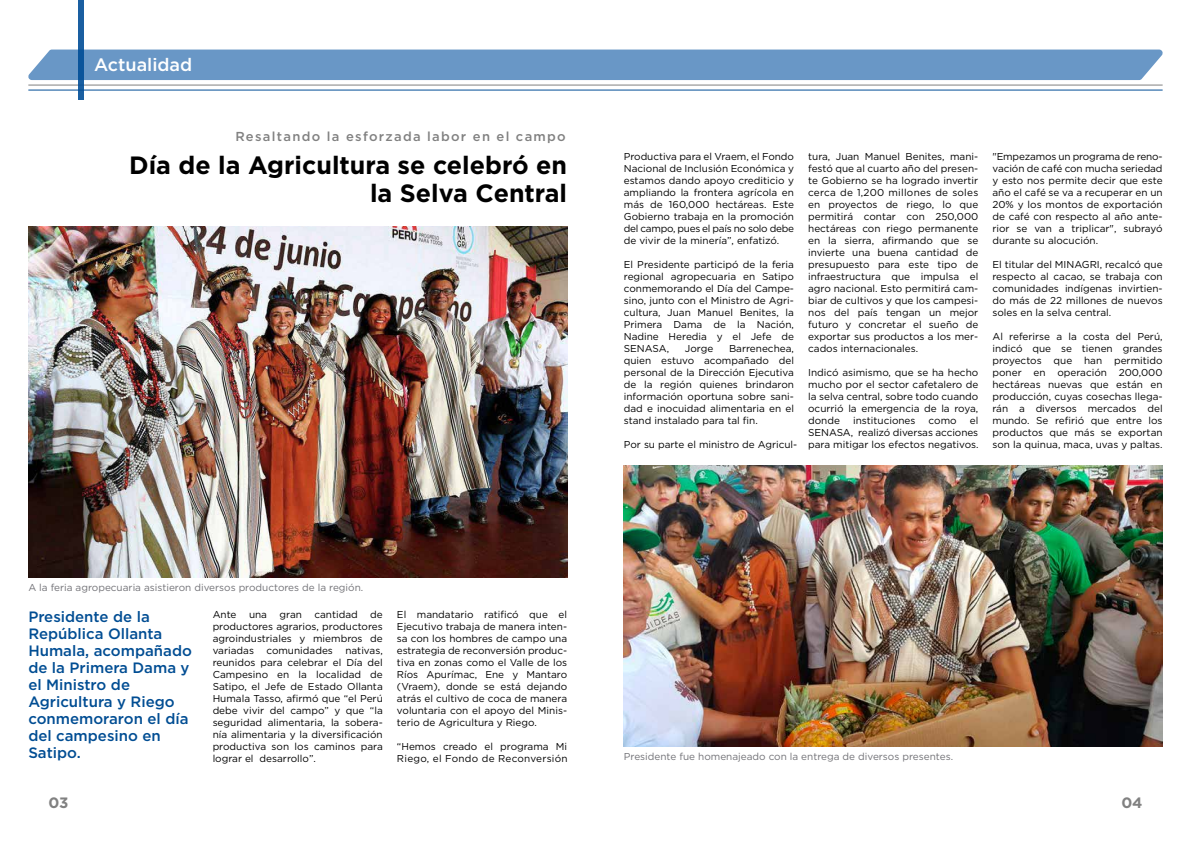
<style>
.page{position:relative;width:1191px;height:842px;background:#fff}
.page>*{position:absolute;margin:0;border:0;box-sizing:border-box;transform-origin:0 0}
.t1{font:700 25px/28px "Gotham";color:#000;text-align:right}
.t2{font:500 18px "Gotham";color:#fff}
.t3{font:500 15px/17px "Gotham";color:#004d93}
.t4{font:700 15px "Gotham";color:#818181}
.t5{font:500 13px "Gotham";letter-spacing:.1em;color:#818181}
.t6{font:10px/12px "Gotham";color:#000;text-align:justify}
.t7{font:10px "Gotham";color:#717176}
</style>
<div class="page">
<hr style="left:28px;top:85px;width:1134px;height:1px;background:#818181">
<hr style="left:28px;top:90px;width:1134px;height:1px;background:#004d97">
<div style="left:28px;top:50px;width:1134px;height:30px;background:#6997c6"></div>
<svg style="left:78px;top:0;width:6px;height:99px"></svg>
<img style="left:28px;top:226px;width:539px;height:352px">
<img style="left:624px;top:465px;width:538px;height:282px">
<h2 class="t2" style="left:94px;top:53px;width:100px">Actualidad</h2>
<h3 class="t5" style="left:235px;top:128px;width:332px">Resaltando la esforzada labor en el campo</h3>
<h1 class="t1" style="left:129px;top:151px;width:439px">Día de la Agricultura se celebró en la Selva Central</h1>
<p class="t7" style="left:28px;top:581px;width:336px">A la feria agropecuaria asistieron diversos productores de la región.</p>
<h3 class="t3" style="left:28px;top:608px;width:165px">Presidente de la<br>República Ollanta<br>Humala, acompañado de la Primera Dama y el Ministro de<br>Agricultura y Riego conmemoraron el día del campesino en<br>Satipo.</h3>
<p class="t6" style="left:213px;top:608px;width:172px">Ante una gran cantidad de productores agrarios, productores agroindustriales y miembros de variadas comunidades nativas, reunidos para celebrar el Día del Campesino en la localidad de Satipo, el Jefe de Estado Ollanta Humala Tasso, afirmó que “el Perú debe vivir del campo” y que “la seguridad alimentaria, la sobera&shy;nía alimentaria y la diversificación productiva son los caminos para lograr el desarrollo”.</p>
<p class="t6" style="left:397px;top:608px;width:172px">El mandatario ratificó que el Ejecutivo trabaja de manera inten&shy;sa con los hombres de campo una estrategia de reconversión produc&shy;tiva en zonas como el Valle de los Ríos Apurímac, Ene y Mantaro (Vraem), donde se está dejando atrás el cultivo de coca de manera voluntaria con el apoyo del Minis&shy;terio de Agricultura y Riego.</p>
<p class="t6" style="left:397px;top:740px;width:172px">“Hemos creado el programa Mi<br>Riego, el Fondo de Reconversión</p>
<p class="t6" style="left:624px;top:150px;width:172px">Productiva para el Vraem, el Fondo Nacional de Inclusión Económica y estamos dando apoyo crediticio y ampliando la frontera agrícola en más de 160,000 hectáreas. Este Gobierno trabaja en la promoción del campo, pues el país no solo debe de vivir de la minería”, enfatizó.</p>
<p class="t6" style="left:624px;top:258px;width:172px">El Presidente participó de la feria regional agropecuaria en Satipo conmemorando el Día del Campe&shy;sino, junto con el Ministro de Agri&shy;cultura, Juan Manuel Benites, la Primera Dama de la Nación, Nadine Heredia y el Jefe de SENASA,</p>
<p class="t6" style="left:624px;top:342px;width:172px;text-indent:105px">Barrenechea, quien estuvo acompañado del personal de la Dirección Ejecutiva de la región quienes brindaron información oportuna sobre sani&shy;dad e inocuidad alimentaria en el stand instalado para tal fin.</p>
<p class="t6" style="left:624px;top:438px;width:175px">Por su parte el ministro de Agricul-</p>
<p class="t6" style="left:685px;top:342px;width:30px">Jorge</p>
<p class="t6" style="left:808px;top:150px;width:172px">tura, Juan Manuel Benites, mani&shy;festó que al cuarto año del presen&shy;te Gobierno se ha logrado invertir cerca de 1,200 millones de soles en proyectos de riego, lo que permitirá contar con 250,000 hectáreas con riego permanente en la sierra, afirmando que se invierte una buena cantidad de presupuesto para este tipo de infraestructura que impulsa el agro nacional. Esto permitirá cam&shy;biar de cultivos y que los campesi&shy;nos del país tengan un mejor futuro y concretar el sueño de exportar sus productos a los mer&shy;cados internacionales.</p>
<p class="t6" style="left:808px;top:366px;width:172px">Indicó asimismo, que se ha hecho mucho por el sector cafetalero de la selva central, sobre todo cuando ocurrió la emergencia de la roya, donde</p>
<p class="t6" style="left:808px;top:414px;width:172px;text-indent:162px">el SENASA, realizó diversas acciones para mitigar los efectos negativos.</p>
<p class="t6" style="left:853px;top:414px;width:64px">instituciones</p>
<p class="t6" style="left:928px;top:414px;width:29px">como</p>
<p class="t6" style="left:992px;top:150px;width:172px">"Empezamos un programa de reno&shy;vación de café con mucha seriedad y esto nos permite decir que este año el café se va a recuperar en un 20% y los montos de exportación de café con respecto al año ante&shy;rior se van a triplicar", subrayó durante su alocución.</p>
<p class="t6" style="left:992px;top:258px;width:172px">El titular del MINAGRI, recalcó que respecto al cacao, se trabaja con comunidades indígenas invirtien&shy;do más de 22 millones de nuevos soles en la selva central.</p>
<p class="t6" style="left:992px;top:330px;width:172px">Al referirse a la costa del Perú, indicó que se tienen grandes proyectos que han permitido poner en operación 200,000 hectáreas nuevas que están en producción, cuyas cosechas llega&shy;rán a diversos mercados del mundo. Se refirió que entre los productos que más se exportan son la quinua, maca, uvas y paltas.</p>
<p class="t7" style="left:624px;top:750px;width:331px">Presidente fue homenajeado con la entrega de diversos presentes.</p>
<h3 class="t4" style="left:48px;top:792px;width:22px">03</h3>
<h3 class="t4" style="left:1121px;top:792px;width:23px">04</h3>
</div>
